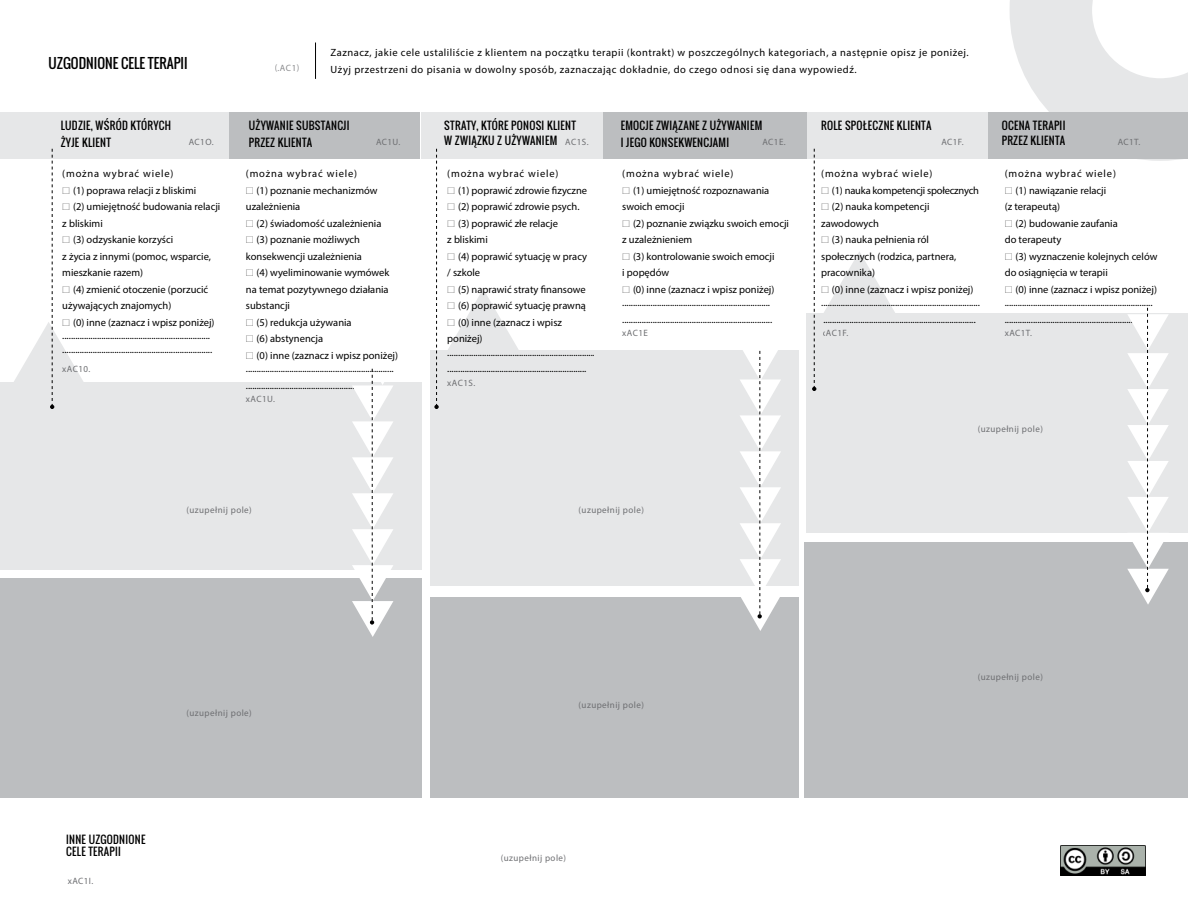
<style>
.page{position:relative;width:1188px;height:918px;background:#fff}
.page>*{position:absolute;margin:0;border:0;box-sizing:border-box;transform-origin:0 0}
.t1{font:13.5px "Oswald";color:#000}
.t2{font:10.5px/16.5px "Myriad Pro";color:#000}
.t3{font:10.5px/16.5px "Oswald";letter-spacing:.025em;color:#000}
.t4{font:10.5px/16.5px "Myriad Pro";letter-spacing:.05em;color:#000}
.t5{font:10.5px "Myriad Pro";letter-spacing:.08em;color:#000}
.t6{font:10.5px "Myriad Pro";letter-spacing:-.02em;color:#000}
.t7{font:9.15px "Myriad Pro";letter-spacing:.05em;color:#6d6e71}
</style>
<div class="page">
<svg style="left:1010px;top:0;width:178px;height:161px"></svg>
<hr style="left:315px;top:43px;width:1px;height:36px;background:#000">
<div style="left:0;top:112px;width:229px;height:46px;background:#e6e7e8"></div>
<div style="left:422px;top:112px;width:181px;height:46px;background:#e6e7e8"></div>
<div style="left:807px;top:112px;width:181px;height:46px;background:#e6e7e8"></div>
<div style="left:988px;top:112px;width:200px;height:46px;background:#bcbec0"></div>
<div style="left:603px;top:112px;width:204px;height:46px;background:#bcbec0"></div>
<div style="left:229px;top:112px;width:190px;height:46px;background:#bcbec0"></div>
<div style="left:0;top:382px;width:422px;height:187px;background:#e6e7e8"></div>
<div style="left:430px;top:350px;width:369px;height:236px;background:#e6e7e8"></div>
<div style="left:0;top:579px;width:422px;height:219px;background:#bcbec0"></div>
<div style="left:430px;top:598px;width:369px;height:200px;background:#bcbec0"></div>
<div style="left:806px;top:313px;width:382px;height:219px;background:#e6e7e8"></div>
<div style="left:805px;top:543px;width:383px;height:255px;background:#bcbec0"></div>
<svg style="left:352px;top:368px;width:51px;height:269px"></svg>
<svg style="left:740px;top:350px;width:41px;height:281px"></svg>
<svg style="left:1127px;top:308px;width:42px;height:296px"></svg>
<svg style="left:434px;top:149px;width:5px;height:260px"></svg>
<svg style="left:812px;top:149px;width:4px;height:242px"></svg>
<img style="left:1061px;top:846px;width:84px;height:29px">
<svg style="left:12px;top:149px;width:73px;height:260px"></svg>
<svg style="left:448px;top:289px;width:71px;height:61px"></svg>
<svg style="left:824px;top:252px;width:71px;height:61px"></svg>
<p class="t1" style="left:49px;top:53px;width:141px">UZGODNIONE CELE TERAPII</p>
<p class="t4" style="left:331px;top:44px;width:640px">Zaznacz, jakie cele ustaliliście z klientem na początku terapii (kontrakt) w poszczególnych kategoriach, a następnie opisz je poniżej.<br>Użyj przestrzeni do pisania w dowolny sposób, zaznaczając dokładnie, do czego odnosi się dana wypowiedź.</p>
<p class="t7" style="left:274px;top:62px;width:26px">(.AC1)</p>
<p class="t3" style="left:61px;top:117px;width:112px">LUDZIE, WŚRÓD KTÓRYCH<br>ŻYJE KLIENT</p>
<p class="t3" style="left:249px;top:117px;width:102px">UŻYWANIE SUBSTANCJI<br>PRZEZ KLIENTA</p>
<p class="t3" style="left:444px;top:118px;width:133px;line-height:15px">STRATY, KTÓRE PONOSI KLIENT<br>W ZWIĄZKU Z UŻYWANIEM</p>
<p class="t3" style="left:621px;top:117px;width:143px">EMOCJE ZWIĄZANE Z UŻYWANIEM<br>I JEGO KONSEKWENCJAMI</p>
<p class="t3" style="left:821px;top:117px;width:112px">ROLE SPOŁECZNE KLIENTA</p>
<p class="t3" style="left:1002px;top:118px;width:65px;line-height:15px">OCENA TERAPII<br>PRZEZ KLIENTA</p>
<p class="t5" style="left:62px;top:167px;width:113px">(można wybrać wiele)</p>
<p class="t2" style="left:73px;top:182px;width:125px">(1) poprawa relacji z bliskimi</p>
<p class="t2" style="left:73px;top:198px;width:149px">(2) umiejętność budowania relacji</p>
<p class="t2" style="left:62px;top:215px;width:42px">z bliskimi</p>
<p class="t2" style="left:73px;top:231px;width:102px">(3) odzyskanie korzyści</p>
<p class="t2" style="left:62px;top:248px;width:150px">z życia z innymi (pomoc, wsparcie,</p>
<p class="t2" style="left:62px;top:264px;width:82px">mieszkanie razem)</p>
<p class="t2" style="left:73px;top:281px;width:137px">(4) zmienić otoczenie (porzucić</p>
<p class="t2" style="left:62px;top:297px;width:111px">używających znajomych)</p>
<p class="t2" style="left:73px;top:314px;width:143px">(0) inne (zaznacz i wpisz poniżej)</p>
<p class="t2" style="left:62px;top:329px;width:151px;line-height:13.5px">.................................................................... .....................................................................</p>
<p class="t7" style="left:62px;top:363px;width:30px">xAC10.</p>
<p class="t7" style="left:189px;top:136px;width:26px">AC1O.</p>
<p class="t7" style="left:376px;top:136px;width:26px">AC1U.</p>
<p class="t7" style="left:565px;top:136px;width:25px">AC1S.</p>
<p class="t7" style="left:762px;top:136px;width:25px">AC1E.</p>
<p class="t7" style="left:941px;top:136px;width:24px">AC1F.</p>
<p class="t7" style="left:1118px;top:136px;width:24px">AC1T.</p>
<p class="t5" style="left:246px;top:167px;width:113px">(można wybrać wiele)</p>
<p class="t2" style="left:257px;top:182px;width:122px">(1) poznanie mechanizmów</p>
<p class="t2" style="left:246px;top:198px;width:56px">uzależnienia</p>
<p class="t2" style="left:257px;top:215px;width:126px">(2) świadomość uzależnienia</p>
<p class="t2" style="left:257px;top:231px;width:105px">(3) poznanie możliwych</p>
<p class="t2" style="left:246px;top:248px;width:118px">konsekwencji uzależnienia</p>
<p class="t2" style="left:257px;top:264px;width:134px">(4) wyeliminowanie wymówek</p>
<p class="t2" style="left:246px;top:281px;width:144px">na temat pozytywnego działania</p>
<p class="t2" style="left:246px;top:297px;width:46px">substancji</p>
<p class="t2" style="left:257px;top:314px;width:97px">(5) redukcja używania</p>
<p class="t2" style="left:257px;top:330px;width:68px">(6) abstynencja</p>
<p class="t2" style="left:257px;top:347px;width:143px">(0) inne (zaznacz i wpisz poniżej)</p>
<p class="t2" style="left:246px;top:360px;width:149px">.................................................................... .................................................................</p>
<p class="t7" style="left:246px;top:394px;width:31px">xAC1U.</p>
<p class="t5" style="left:447px;top:167px;width:113px">(można wybrać wiele)</p>
<p class="t2" style="left:458px;top:182px;width:131px">(1) poprawić zdrowie fizyczne</p>
<p class="t2" style="left:458px;top:198px;width:123px">(2) poprawić zdrowie psych.</p>
<p class="t2" style="left:458px;top:215px;width:101px">(3) poprawić złe relacje</p>
<p class="t2" style="left:447px;top:231px;width:42px">z bliskimi</p>
<p class="t2" style="left:458px;top:248px;width:131px">(4) poprawić sytuację w pracy</p>
<p class="t2" style="left:447px;top:264px;width:34px">/ szkole</p>
<p class="t2" style="left:458px;top:281px;width:129px">(5) naprawić straty finansowe</p>
<p class="t2" style="left:458px;top:297px;width:129px">(6) poprawić sytuację prawną</p>
<p class="t2" style="left:458px;top:314px;width:106px">(0) inne (zaznacz i wpisz</p>
<p class="t2" style="left:447px;top:330px;width:37px">poniżej)</p>
<p class="t2" style="left:447px;top:344px;width:151px">..................................................................... ................................................................</p>
<p class="t7" style="left:447px;top:377px;width:29px">xAC1S.</p>
<p class="t5" style="left:622px;top:167px;width:113px">(można wybrać wiele)</p>
<p class="t2" style="left:633px;top:182px;width:138px">(1) umiejętność rozpoznawania</p>
<p class="t2" style="left:622px;top:198px;width:64px">swoich emocji</p>
<p class="t2" style="left:633px;top:215px;width:158px">(2) poznanie związku swoich emocji</p>
<p class="t2" style="left:622px;top:231px;width:72px">z uzależnieniem</p>
<p class="t2" style="left:633px;top:248px;width:143px">(3) kontrolowanie swoich emocji</p>
<p class="t2" style="left:622px;top:264px;width:48px">i popędów</p>
<p class="t2" style="left:633px;top:281px;width:143px">(0) inne (zaznacz i wpisz poniżej)</p>
<p class="t2" style="left:622px;top:294px;width:151px">.................................................................... .....................................................................</p>
<p class="t7" style="left:622px;top:328px;width:27px">xAC1E</p>
<p class="t5" style="left:821px;top:167px;width:113px">(można wybrać wiele)</p>
<p class="t6" style="left:832px;top:184px;width:149px">(1) nauka kompetencji społecznych</p>
<p class="t2" style="left:832px;top:198px;width:99px">(2) nauka kompetencji</p>
<p class="t2" style="left:821px;top:215px;width:59px">zawodowych</p>
<p class="t2" style="left:832px;top:231px;width:99px">(3) nauka pełnienia ról</p>
<p class="t2" style="left:821px;top:248px;width:137px">społecznych (rodzica, partnera,</p>
<p class="t2" style="left:821px;top:264px;width:55px">pracownika)</p>
<p class="t2" style="left:832px;top:281px;width:143px">(0) inne (zaznacz i wpisz poniżej)</p>
<p class="t2" style="left:821px;top:294px;width:160px">......................................................................... .........................................................................</p>
<p class="t7" style="left:821px;top:328px;width:28px">xAC1F.</p>
<p class="t5" style="left:1005px;top:167px;width:113px">(można wybrać wiele)</p>
<p class="t2" style="left:1016px;top:182px;width:92px">(1) nawiązanie relacji</p>
<p class="t2" style="left:1005px;top:198px;width:57px">(z terapeutą)</p>
<p class="t2" style="left:1016px;top:215px;width:104px">(2) budowanie zaufania</p>
<p class="t2" style="left:1005px;top:231px;width:58px">do terapeuty</p>
<p class="t2" style="left:1016px;top:248px;width:143px">(3) wyznaczenie kolejnych celów</p>
<p class="t2" style="left:1005px;top:264px;width:105px">do osiągnięcia w terapii</p>
<p class="t2" style="left:1016px;top:281px;width:143px">(0) inne (zaznacz i wpisz poniżej)</p>
<p class="t2" style="left:1005px;top:294px;width:149px">.................................................................... ....................................................................</p>
<p class="t7" style="left:1005px;top:328px;width:29px">xAC1T.</p>
<p class="t7" style="left:187px;top:504px;width:67px">(uzupełnij pole)</p>
<p class="t7" style="left:579px;top:504px;width:67px">(uzupełnij pole)</p>
<p class="t7" style="left:186px;top:707px;width:67px">(uzupełnij pole)</p>
<p class="t3" style="left:66px;top:833px;width:81px;line-height:12.6px">INNE UZGODNIONE<br>CELE TERAPII</p>
<p class="t7" style="left:68px;top:875px;width:27px">xAC1I.</p>
<p class="t7" style="left:579px;top:699px;width:67px">(uzupełnij pole)</p>
<p class="t7" style="left:501px;top:853px;width:67px">(uzupełnij pole)</p>
<p class="t7" style="left:978px;top:424px;width:67px">(uzupełnij pole)</p>
<p class="t7" style="left:978px;top:671px;width:67px">(uzupełnij pole)</p>
</div>
